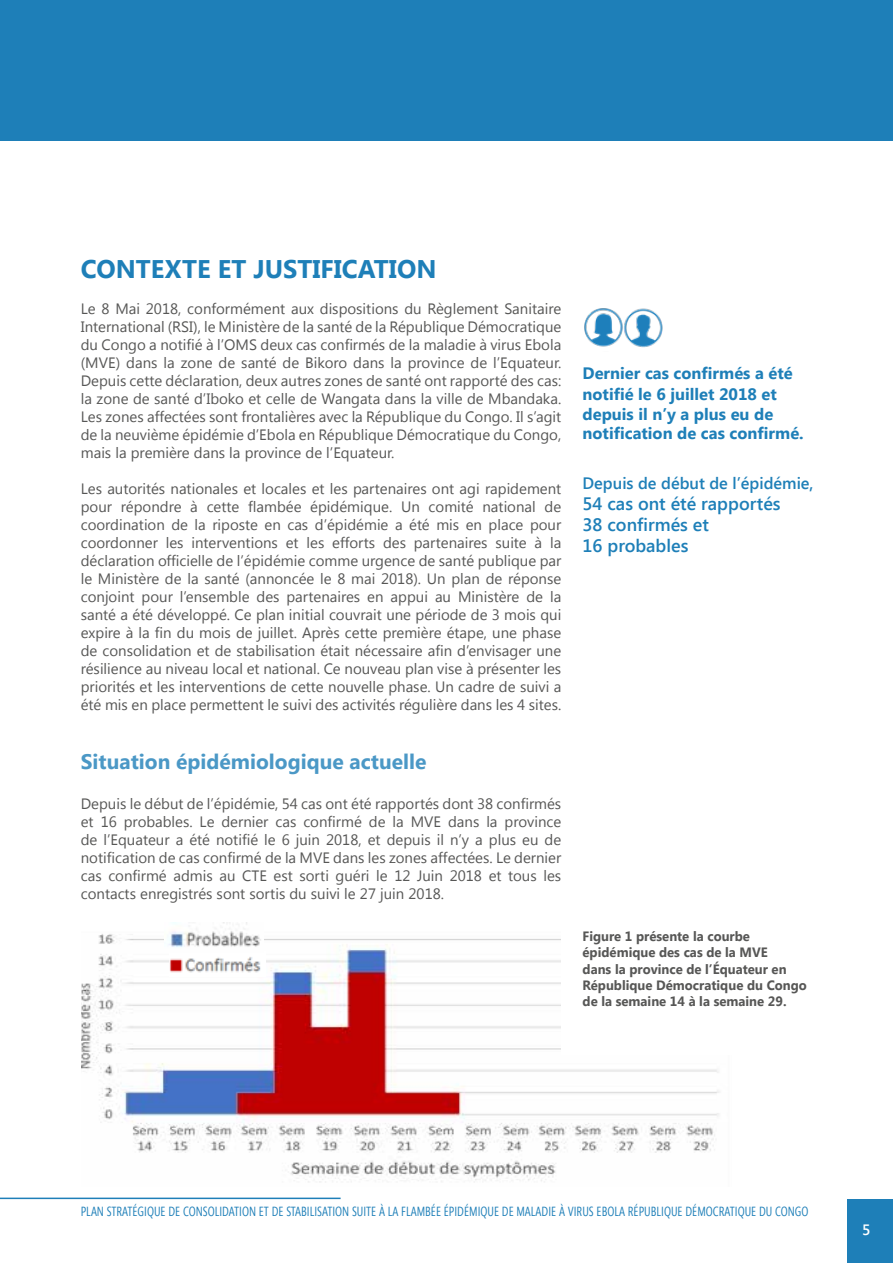
<style>
.page{position:relative;width:893px;height:1263px;background:#fff}
.page>*{position:absolute;margin:0;border:0;box-sizing:border-box;transform-origin:0 0}
.t1{font:700 25.5px "Segoe UI";color:#1e7fb8}
.t2{font:700 21px "Segoe UI";color:#4b98c6}
.t3{font:600 18px/21px "Segoe UI";color:#1e7fb8}
.t4{font:700 16.5px/20.2px "Segoe UI";color:#1e7fb8}
.t5{font:600 16.5px "Segoe UI";color:#1e7fb8}
.t6{font:15px/18px "Segoe UI";color:#575756;text-align:justify}
.t7{font:600 15px "Segoe UI";color:#fff}
.t8{font:700 13.5px/16.2px "Segoe UI";color:#575756}
.t9{font:13.2px "Segoe Condensed";color:#1e7fb8;scale:.9 1}
</style>
<div class="page">
<div style="left:847px;top:1199px;width:46px;height:64px;background:#1e7fb8"></div>
<div style="left:0;top:0;width:893px;height:140px;background:#1e7fb8"></div>
<hr style="left:0;top:1197px;width:341px;height:2px;background:#1e7fb8">
<img style="left:82px;top:934px;width:637px;height:248px">
<img style="left:626px;top:308px;width:37px;height:40px">
<img style="left:584px;top:308px;width:42px;height:39px">
<div style="left:561px;top:931px;width:254px;height:124px;background:#fff"></div>
<img style="left:170px;top:951px;width:96px;height:26px">
<img style="left:164px;top:922px;width:99px;height:30px">
<h1 class="t1" style="left:81px;top:251px;width:357px">CONTEXTE ET JUSTIFICATION</h1>
<p class="t6" style="left:81px;top:299px;width:482px">Le 8 Mai 2018, conformément aux dispositions du Règlement Sanitaire International (RSI), le Ministère de la santé de la République Démocratique du Congo a notifié à l’OMS deux cas confirmés de la maladie à virus Ebola (MVE) dans la zone de santé de Bikoro dans la province de l’Equateur.<br>Depuis cette déclaration, deux autres zones de santé ont rapporté des cas: la zone de santé d’Iboko et celle de Wangata dans la ville de Mbandaka.<br>Les zones affectées sont frontalières avec la République du Congo. Il s’agit de la neuvième épidémie d’Ebola en République Démocratique du Congo, mais la première dans la province de l’Equateur.</p>
<p class="t6" style="left:81px;top:479px;width:482px">Les autorités nationales et locales et les partenaires ont agi rapidement pour répondre à cette flambée épidémique. Un comité national de coordination de la riposte en cas d’épidémie a été mis en place pour coordonner les interventions et les efforts des partenaires suite à la déclaration officielle de l’épidémie comme urgence de santé publique par le Ministère de la santé (annoncée le 8 mai 2018). Un plan de réponse conjoint pour l’ensemble des partenaires en appui au Ministère de la santé a été développé. Ce plan initial couvrait une période de 3 mois qui expire à la fin du mois de juillet. Après cette première étape, une phase de consolidation et de stabilisation était nécessaire afin d’envisager une résilience au niveau local et national. Ce nouveau plan vise à présenter les priorités et les interventions de cette nouvelle phase. Un cadre de suivi a été mis en place permettent le suivi des activités régulière dans les 4 sites.</p>
<h2 class="t2" style="left:81px;top:746px;width:347px">Situation épidémiologique actuelle</h2>
<p class="t6" style="left:81px;top:794px;width:482px">Depuis le début de l’épidémie, 54 cas ont été rapportés dont 38 confirmés et 16 probables. Le dernier cas confirmé de la MVE dans la province de l’Equateur a été notifié le 6 juin 2018, et depuis il n’y a plus eu de notification de cas confirmé de la MVE dans les zones affectées. Le dernier cas confirmé admis au CTE est sorti guéri le 12 Juin 2018 et tous les contacts enregistrés sont sortis du suivi le 27 juin 2018.</p>
<p class="t4" style="left:583px;top:362px;width:223px">Dernier cas confirmés a été notifié le 6 juillet 2018 et depuis il n’y a plus eu de notification de cas confirmé.</p>
<p class="t5" style="left:583px;top:472px;width:232px">Depuis de début de l’épidémie,</p>
<p class="t3" style="left:583px;top:492px;width:200px">54 cas ont été rapportés<br>38 confirmés et<br>16 probables</p>
<p class="t8" style="left:583px;top:927px;width:226px">Figure 1 présente la courbe épidémique des cas de la MVE<br>dans la province de l’Équateur en<br>République Démocratique du Congo de la semaine 14 à la semaine 29.</p>
<p class="t9" style="left:81px;top:1203px;width:810px">PLAN STRATÉGIQUE DE CONSOLIDATION ET DE STABILISATION SUITE À LA FLAMBÉE ÉPIDÉMIQUE DE MALADIE À VIRUS EBOLA RÉPUBLIQUE DÉMOCRATIQUE DU CONGO</p>
<p class="t7" style="left:862px;top:1219px;width:10px">5</p>
</div>
